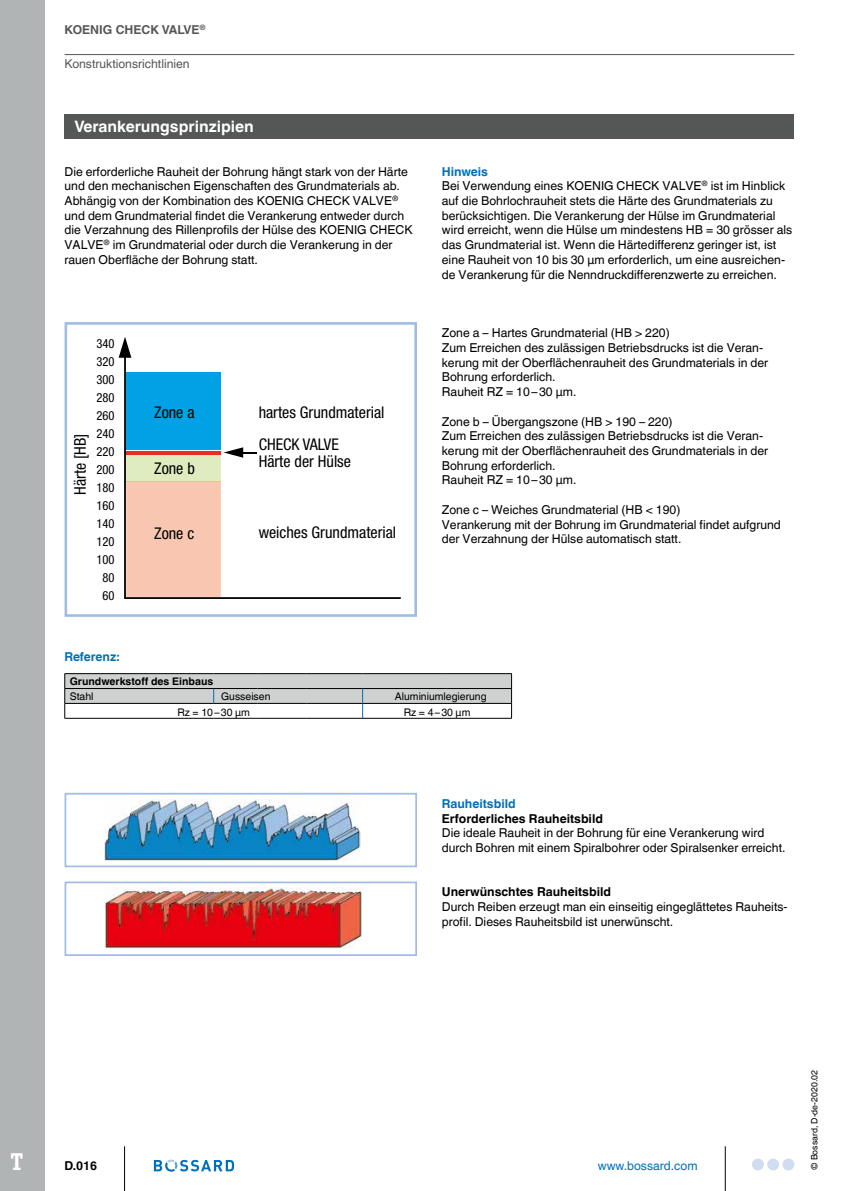
<style>
.page{position:relative;width:844px;height:1191px;background:#fff}
.page>*{position:absolute;margin:0;border:0;box-sizing:border-box;transform-origin:0 0}
.t1{font:700 24.5px "Officina Ser ITC Std";color:#fff}
.t2{font:condensed 16.1px/16.1px "Helvetica Neue LT Std";color:#000}
.t3{font:700 15.75px "Helvetica World";color:#fff}
.t4{font:condensed 12.6px/18px "Helvetica Neue LT Std";color:#000;text-align:center}
.t5{font:12.25px/14.7px "Helvetica World";color:#000}
.t6{font:700 12.25px "Helvetica World";color:#000}
.t7{font:12.25px "Helvetica World";color:#555756}
.t8{font:700 12.25px "Helvetica World";color:#0070ba}
.t9{font:700 12.25px "Helvetica World";color:#555756}
.t10{font:12.25px "Helvetica World";color:#0070ba}
.t11{font:10.5px "Helvetica World";color:#000}
.t12{font:700 10.5px "Helvetica World";color:#000}
.t13{font:8.75px "Helvetica World";color:#000}
.s1{font-weight:700;color:#0070ba}
</style>
<div class="page">
<div style="left:0;top:0;width:45px;height:1191px;background:#b1b4b4"></div>
<div style="left:782px;top:1158px;width:12px;height:12px;background:#d0ddf1;border-radius:50%"></div>
<div style="left:767px;top:1158px;width:11px;height:12px;background:#d0ddf1;border-radius:50%"></div>
<div style="left:752px;top:1158px;width:11px;height:12px;background:#d0ddf1;border-radius:50%"></div>
<hr style="left:724px;top:1146px;width:1px;height:45px;background:#000">
<hr style="left:124px;top:1146px;width:1px;height:45px;background:#000">
<svg style="left:154px;top:1159px;width:80px;height:12px"></svg>
<hr style="left:64px;top:54px;width:730px;height:1px;background:#555756">
<div style="left:64px;top:114px;width:730px;height:25px;background:#555756"></div>
<svg style="left:124px;top:357px;width:276px;height:242px"></svg>
<svg style="left:119px;top:337px;width:12px;height:21px"></svg>
<svg style="left:126px;top:447px;width:131px;height:150px"></svg>
<div style="left:64px;top:322px;width:353px;height:295px;border:3px solid #a0bde2"></div>
<img style="left:105px;top:799px;width:255px;height:61px">
<div style="left:64px;top:793px;width:353px;height:74px;border:2px solid #a0bde2"></div>
<img style="left:105px;top:887px;width:257px;height:62px">
<div style="left:64px;top:881px;width:353px;height:75px;border:2px solid #a0bde2"></div>
<hr style="left:64px;top:718px;width:150px;height:1px;background:#000">
<hr style="left:214px;top:718px;width:43px;height:1px;background:#000">
<hr style="left:257px;top:718px;width:50px;height:1px;background:#000">
<hr style="left:307px;top:718px;width:55px;height:1px;background:#000">
<hr style="left:362px;top:718px;width:86px;height:1px;background:#000">
<hr style="left:448px;top:718px;width:63px;height:1px;background:#000">
<svg style="left:64px;top:673px;width:448px;height:45px"></svg>
<p class="t9" style="left:64px;top:22px;width:143px">KOENIG CHECK VALVE<sup>®</sup></p>
<p class="t7" style="left:64px;top:57px;width:127px">Konstruktionsrichtlinien</p>
<p class="t3" style="left:74px;top:117px;width:181px">Verankerungsprinzipien</p>
<p class="t5" style="left:64px;top:164px;width:349px">Die erforderliche Rauheit der Bohrung hängt stark von der Härte und den mechanischen Eigenschaften des Grundmaterials ab.<br>Abhängig von der Kombination des KOENIG CHECK VALVE<sup>® </sup>und dem Grundmaterial findet die Verankerung entweder durch die Verzahnung des Rillenprofils der Hülse des KOENIG CHECK VALVE<sup>®</sup> im Grundmaterial oder durch die Verankerung in der rauen Oberfläche der Bohrung statt.</p>
<p class="t4" style="left:96px;top:335px;width:20px">340<br>320<br>300<br>280<br>260<br>240<br>220<br>200<br>180<br>160<br>140<br>120<br>100<br>80<br>60</p>
<h2 class="t2" style="left:154px;top:404px;width:42px">Zone a</h2>
<h2 class="t2" style="left:258px;top:404px;width:127px">hartes Grundmaterial</h2>
<h2 class="t2" style="left:72px;top:495px;width:63px;rotate:-90deg">Härte [HB]</h2>
<h2 class="t2" style="left:258px;top:436px;width:94px">CHECK VALVE<br>Härte der Hülse</h2>
<h2 class="t2" style="left:258px;top:524px;width:139px">weiches Grundmaterial</h2>
<h2 class="t2" style="left:154px;top:460px;width:42px">Zone b</h2>
<h2 class="t2" style="left:154px;top:525px;width:42px">Zone c</h2>
<p class="t5" style="left:441px;top:164px;width:352px"><span class="s1">Hinweis<br></span>Bei Verwendung eines KOENIG CHECK VALVE<sup>®</sup> ist im Hinblick auf die Bohrlochrauheit stets die Härte des Grundmaterials zu berücksichtigen. Die Verankerung der Hülse im Grundmaterial wird erreicht, wenn die Hülse um mindestens HB = 30 grösser als das Grundmaterial ist. Wenn die Härtedifferenz geringer ist, ist eine Rauheit von 10 bis 30 µm erforderlich, um eine ausreichen&shy;de Verankerung für die Nenndruckdifferenzwerte zu erreichen.</p>
<p class="t5" style="left:441px;top:326px;width:328px">Zone a – Hartes Grundmaterial (HB &gt; 220)<br>Zum Erreichen des zulässigen Betriebsdrucks ist die Veran&shy;kerung mit der Oberflächenrauheit des Grundmaterials in der Bohrung erforderlich.<br>Rauheit RZ = 10–30 µm.</p>
<p class="t5" style="left:441px;top:414px;width:328px">Zone b – Übergangszone (HB &gt; 190 – 220)<br>Zum Erreichen des zulässigen Betriebsdrucks ist die Veran&shy;kerung mit der Oberflächenrauheit des Grundmaterials in der Bohrung erforderlich.<br>Rauheit RZ = 10–30 µm.</p>
<p class="t5" style="left:441px;top:502px;width:340px">Zone c – Weiches Grundmaterial (HB &lt; 190)<br>Verankerung mit der Bohrung im Grundmaterial findet aufgrund der Verzahnung der Hülse automatisch statt.</p>
<p class="t8" style="left:64px;top:649px;width:57px">Referenz:</p>
<p class="t12" style="left:70px;top:675px;width:145px">Grundwerkstoff des Einbaus</p>
<p class="t11" style="left:70px;top:690px;width:25px">Stahl</p>
<p class="t11" style="left:221px;top:690px;width:51px">Gusseisen</p>
<p class="t11" style="left:395px;top:690px;width:93px">Aluminiumlegierung</p>
<p class="t11" style="left:177px;top:706px;width:74px">Rz = 10–30 µm</p>
<p class="t11" style="left:403px;top:706px;width:68px">Rz = 4–30 µm</p>
<p class="t8" style="left:441px;top:796px;width:75px">Rauheitsbild</p>
<p class="t6" style="left:441px;top:811px;width:163px">Erforderliches Rauheitsbild</p>
<p class="t5" style="left:441px;top:825px;width:345px">Die ideale Rauheit in der Bohrung für eine Verankerung wird durch Bohren mit einem Spiralbohrer oder Spiralsenker erreicht.</p>
<p class="t6" style="left:441px;top:884px;width:171px">Unerwünschtes Rauheitsbild</p>
<p class="t5" style="left:441px;top:899px;width:347px">Durch Reiben erzeugt man ein einseitig eingeglättetes Rauheits&shy;profil. Dieses Rauheitsbild ist unerwünscht.</p>
<h1 class="t1" style="left:11px;top:1146px;width:13px">T</h1>
<p class="t6" style="left:64px;top:1158px;width:34px">D.016</p>
<p class="t10" style="left:597px;top:1158px;width:101px">www.bossard.com</p>
<p class="t13" style="left:809px;top:1170px;width:101px;rotate:-90deg">© Bossard, D-de-2020.02</p>
</div>
